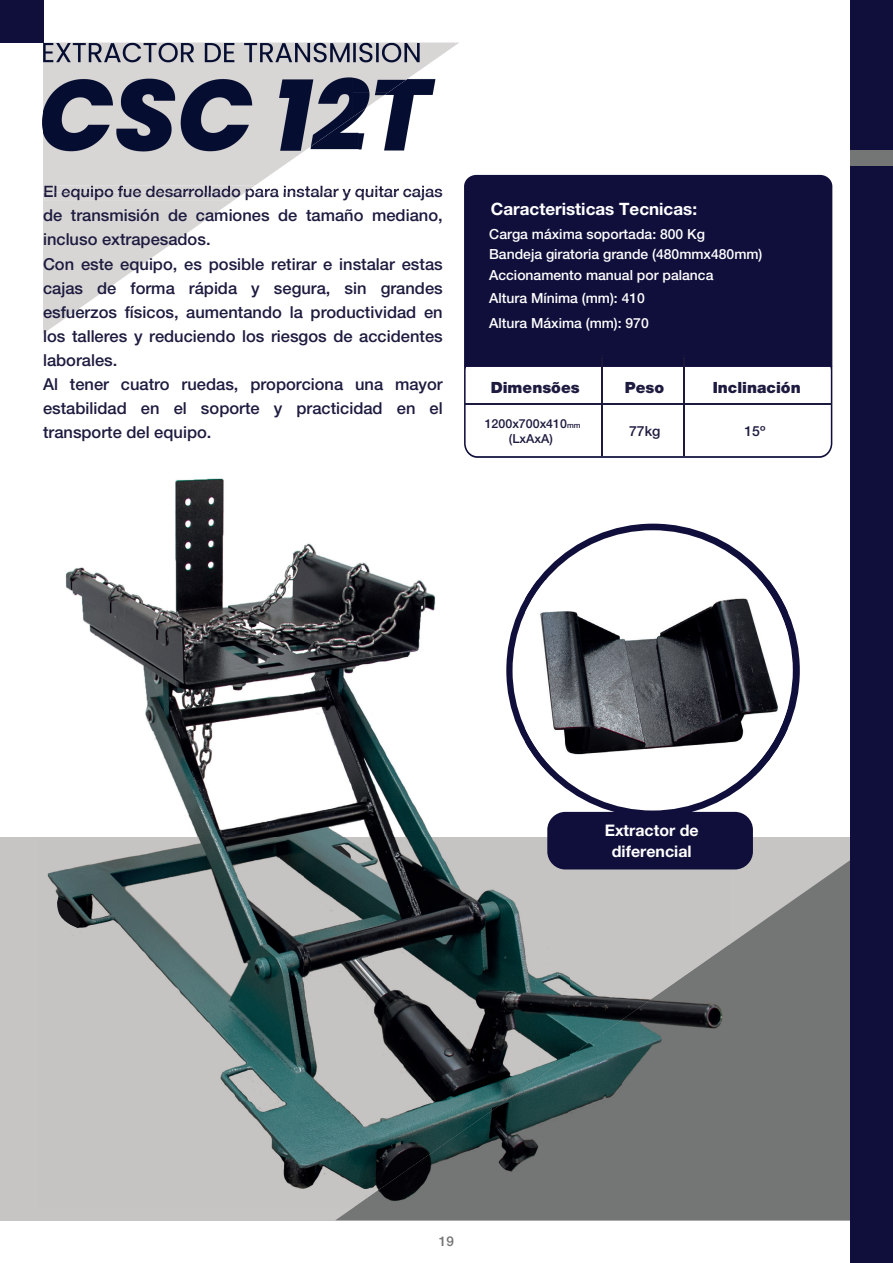
<style>
.page{position:relative;width:893px;height:1263px;background:#fff}
.page>*{position:absolute;margin:0;border:0;box-sizing:border-box;transform-origin:0 0}
.t1{font:700 17.1px "Helvetica Neue LT Std";color:#fff}
.t2{font:500 16.5px/24px "Helvetica Neue LT Std";color:#1d1b3f}
.t3{font:700 15.9px/21.6px "Helvetica Neue LT Std";color:#fff;text-align:center}
.t4{font:900 15.45px "Helvetica Neue LT Std";color:#1d1b3f}
.t5{font:500 13.95px/23.1px "Helvetica Neue LT Std";color:#fff}
.t6{font:500 13.95px "Helvetica Neue LT Std";color:#1d1b3f}
.t7{font:500 13.5px "Helvetica Neue LT Std";color:#747675}
.t8{font:500 12.45px/14.9px "Helvetica Neue LT Std";color:#1d1b3f;text-align:center}
.s1{font-size:7.8px}
</style>
<div class="page">
<div style="left:0;top:837px;width:851px;height:383px;background:#c6c5c3"></div>
<svg style="left:43px;top:43px;width:415px;height:291px"></svg>
<div style="left:44px;top:193px;width:201px;height:8px;background:#d8d6d5"></div>
<svg style="left:336px;top:859px;width:514px;height:361px;background:#7c7e7d"></svg>
<div style="left:464px;top:175px;width:368px;height:181px;background:#100f3c"></div>
<div style="left:850px;top:0;width:43px;height:1263px;background:#100f3c"></div>
<div style="left:850px;top:150px;width:43px;height:16px;background:#747675"></div>
<svg style="left:464px;top:356px;width:368px;height:102px"></svg>
<hr style="left:466px;top:403px;width:366px;height:2px;background:#1c1a3e">
<div style="left:0;top:0;width:43px;height:43px;background:#100f3c"></div>
<img style="left:47px;top:478px;width:257px;height:623px">
<img style="left:304px;top:543px;width:212px;height:294px">
<img style="left:542px;top:523px;width:187px;height:51px">
<img style="left:517px;top:727px;width:53px;height:99px">
<img style="left:570px;top:792px;width:159px;height:203px">
<img style="left:304px;top:837px;width:266px;height:264px">
<img style="left:570px;top:995px;width:52px;height:25px">
<img style="left:239px;top:1101px;width:221px;height:107px">
<img style="left:622px;top:945px;width:107px;height:263px">
<img style="left:568px;top:1020px;width:54px;height:188px">
<img style="left:460px;top:1057px;width:108px;height:151px">
<img style="left:406px;top:1132px;width:55px;height:76px">
<img style="left:353px;top:1170px;width:54px;height:38px">
<svg style="left:55px;top:897px;width:26px;height:31px"></svg>
<div style="left:506px;top:524px;width:294px;height:293px;background:#100f3c;border-radius:50%"></div>
<div style="left:513px;top:530px;width:280px;height:280px;background:#fff;border-radius:50%"></div>
<div style="left:547px;top:812px;width:206px;height:57px;background:#100f3c;border-radius:18px"></div>
<img style="left:525px;top:580px;width:262px;height:195px">
<svg style="left:333px;top:845px;width:18px;height:14px"></svg>
<img style="left:43px;top:25px;width:413px;height:18px">
<img style="left:42px;top:113px;width:1px;height:18px">
<img style="left:358px;top:93px;width:98px;height:100px">
<img style="left:353px;top:117px;width:5px;height:69px">
<img style="left:43px;top:43px;width:310px;height:150px">
<img style="left:352px;top:43px;width:104px;height:50px">
<img style="left:352px;top:92px;width:36px;height:25px">
<img style="left:255px;top:186px;width:188px;height:7px">
<img style="left:44px;top:186px;width:211px;height:7px">
<p class="t2" style="left:43px;top:179px;width:401px">El equipo fue desarrollado para instalar y quitar cajas de transmisión de camiones de tamaño mediano, incluso extrapesados.<br>Con este equipo, es posible retirar e instalar estas cajas de forma rápida y segura, sin grandes esfuerzos físicos, aumentando la productividad en los talleres y reduciendo los riesgos de accidentes laborales.<br>Al tener cuatro ruedas, proporciona una mayor estabilidad en el soporte y practicidad en el transporte del equipo.</p>
<p class="t1" style="left:491px;top:198px;width:208px">Caracteristicas Tecnicas:</p>
<p class="t5" style="left:489px;top:224px;width:275px;line-height:20.2px">Carga máxima soportada: 800 Kg<br>Bandeja giratoria grande (480mmx480mm)</p>
<p class="t5" style="left:489px;top:263px;width:226px">Accionamento manual por palanca<br>Altura Mínima (mm): 410</p>
<p class="t5" style="left:489px;top:311px;width:161px">Altura Máxima (mm): 970</p>
<p class="t4" style="left:491px;top:378px;width:90px">Dimensões</p>
<p class="t4" style="left:713px;top:378px;width:90px">Inclinación</p>
<p class="t8" style="left:485px;top:416px;width:97px">1200x700x410<span class="s1">mm </span>(LxAxA)</p>
<p class="t4" style="left:625px;top:378px;width:41px">Peso</p>
<p class="t6" style="left:629px;top:423px;width:33px">77kg</p>
<p class="t6" style="left:744px;top:423px;width:22px">15º</p>
<p class="t7" style="left:439px;top:1233px;width:17px">19</p>
<p class="t3" style="left:605px;top:819px;width:95px">Extractor de diferencial</p>
</div>
